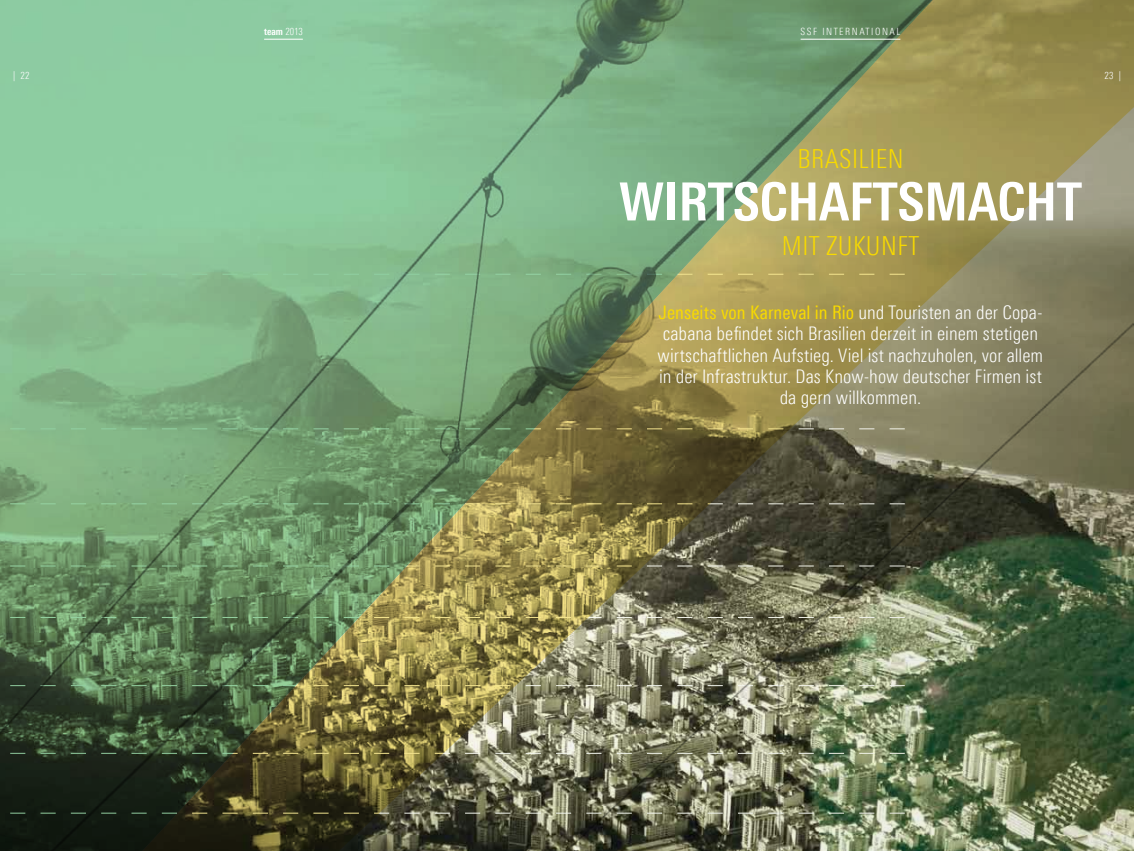
<style>
.page{position:relative;width:1134px;height:851px;background:#fff}
.page>*{position:absolute;margin:0;border:0;box-sizing:border-box;transform-origin:0 0}
.t1{font:700 52.5px "Linotype Univers 620 Cn";color:#fff}
.t2{font:300 26.25px "Linotype Univers 320 Cn";letter-spacing:.015em;color:#f8da00}
.t3{font:300 18.75px/21.2px "Linotype Univers 320 Cn";color:#fff;text-align:center}
.t4{font:18.75px "Linotype Univers 420 Cn";color:#f8da00}
.t5{font:300 10px "Linotype Univers 320 Cn";letter-spacing:.15em;color:#fff}
.t6{font:700 10px "Linotype Univers 620 Cn";color:#fff}
.s1{font-family:"Linotype Univers 320 Cn";font-weight:300}
.s2{font-family:"Linotype Univers 320 Cn";font-weight:300;color:#fff}
</style>
<div class="page">
<svg style="left:0;top:0;width:134px;height:850px;background:#6d9973"></svg>
<img style="left:134px;top:0;width:1000px;height:850px">
<hr style="left:264px;top:39px;width:39px;height:1px;background:#fff">
<hr style="left:801px;top:39px;width:99px;height:1px;background:#fff">
<p class="t6" style="left:264px;top:26px;width:40px">TEAM <span class="s1">2013</span></p>
<p class="t5" style="left:801px;top:26px;width:101px">SS F i nternati onal</p>
<p class="t5" style="left:13px;top:70px;width:18px">| 22</p>
<p class="t5" style="left:1104px;top:70px;width:18px">23 |</p>
<h2 class="t2" style="left:797px;top:143px;width:108px">Brasi li en</h2>
<h1 class="t1" style="left:619px;top:170px;width:464px">WIRTSCHAFTSMACHT</h1>
<h2 class="t2" style="left:782px;top:231px;width:139px">mit Zukunft</h2>
<p class="t4" style="left:659px;top:301px;width:385px">Jenseits von Karneval in Rio <span class="s2">und Touristen an der Copa-</span></p>
<p class="t3" style="left:658px;top:323px;width:387px">cabana befindet sich Brasilien derzeit in einem stetigen wirtschaftlichen Aufstieg. Viel ist nachzuholen, vor allem in der Infrastruktur. Das Know-how deutscher Firmen ist da gern willkommen.</p>
</div>
